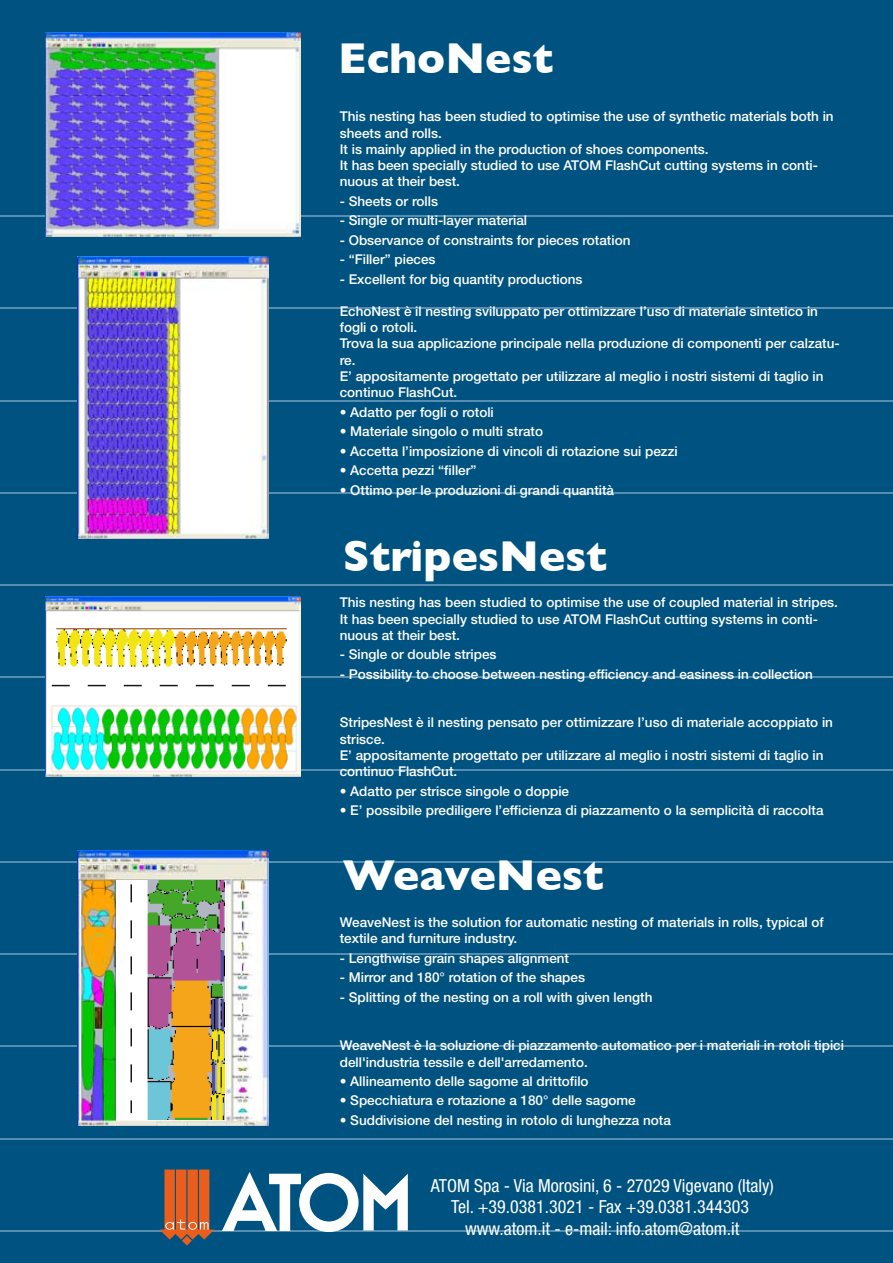
<style>
.page{position:relative;width:893px;height:1263px;background:#005380}
.page>*{position:absolute;margin:0;border:0;box-sizing:border-box;transform-origin:0 0}
.t1{font:700 43.95px "Gill Sans";color:#fff}
.t2{font:condensed 18px/21.6px "Helvetica Neue";color:#fff;text-align:center}
.t3{font:500 13.5px/16.2px "Helvetica Neue";color:#fff}
</style>
<div class="page">
<hr style="left:0;top:1230px;width:893px;height:1px;background:#558eb1">
<hr style="left:0;top:1138px;width:893px;height:1px;background:#558eb1">
<hr style="left:0;top:1046px;width:893px;height:1px;background:#558eb1">
<hr style="left:0;top:953px;width:893px;height:2px;background:#558eb1">
<hr style="left:0;top:861px;width:893px;height:1px;background:#558eb1">
<hr style="left:0;top:769px;width:893px;height:1px;background:#558eb1">
<hr style="left:0;top:677px;width:893px;height:1px;background:#558eb1">
<hr style="left:0;top:584px;width:893px;height:2px;background:#558eb1">
<hr style="left:0;top:492px;width:893px;height:1px;background:#558eb1">
<hr style="left:0;top:400px;width:893px;height:1px;background:#558eb1">
<hr style="left:0;top:308px;width:893px;height:1px;background:#558eb1">
<hr style="left:0;top:215px;width:893px;height:2px;background:#558eb1">
<svg style="left:222px;top:1172px;width:186px;height:60px"></svg>
<svg style="left:160px;top:1169px;width:54px;height:76px"></svg>
<div style="left:166px;top:1223px;width:7px;height:6px;background:#e95d1d;border-radius:50%"></div>
<img style="left:45px;top:33px;width:256px;height:204px">
<img style="left:77px;top:256px;width:192px;height:282px">
<img style="left:45px;top:596px;width:256px;height:180px">
<img style="left:77px;top:850px;width:192px;height:276px">
<img style="left:54px;top:626px;width:234px;height:44px">
<img style="left:117px;top:880px;width:108px;height:239px">
<svg style="left:52px;top:685px;width:239px;height:1px"></svg>
<svg style="left:130px;top:884px;width:2px;height:229px"></svg>
<h1 class="t1" style="left:338px;top:32px;width:217px">EchoNest</h1>
<p class="t3" style="left:340px;top:108px;width:495px">This nesting has been studied to optimise the use of synthetic materials both in sheets and rolls.<br>It is mainly applied in the production of shoes components.<br>It has been specially studied to use ATOM FlashCut cutting systems in conti&shy;nuous at their best.</p>
<p class="t3" style="left:340px;top:193px;width:100px">- Sheets or rolls</p>
<p class="t3" style="left:340px;top:212px;width:189px">- Single or multi-layer material</p>
<p class="t3" style="left:340px;top:232px;width:292px">- Observance of constraints for pieces rotation</p>
<p class="t3" style="left:340px;top:251px;width:97px">- “Filler” pieces</p>
<p class="t3" style="left:340px;top:271px;width:244px">- Excellent for big quantity productions</p>
<p class="t3" style="left:340px;top:303px;width:501px">EchoNest è il nesting sviluppato per ottimizzare l’uso di materiale sintetico in fogli o rotoli.<br>Trova la sua applicazione principale nella produzione di componenti per calzatu&shy;re.<br>E’ appositamente progettato per utilizzare al meglio i nostri sistemi di taglio in continuo FlashCut.</p>
<p class="t3" style="left:340px;top:404px;width:156px">• Adatto per fogli o rotoli</p>
<p class="t3" style="left:340px;top:423px;width:205px">• Materiale singolo o multi strato</p>
<p class="t3" style="left:340px;top:443px;width:339px">• Accetta l’imposizione di vincoli di rotazione sui pezzi</p>
<p class="t3" style="left:340px;top:462px;width:138px">• Accetta pezzi “filler”</p>
<p class="t3" style="left:340px;top:481px;width:276px">• Ottimo per le produzioni di grandi quantità</p>
<h1 class="t1" style="left:343px;top:530px;width:266px">StripesNest</h1>
<p class="t3" style="left:340px;top:594px;width:500px">This nesting has been studied to optimise the use of coupled material in stripes.<br>It has been specially studied to use ATOM FlashCut cutting systems in conti&shy;nuous at their best.</p>
<p class="t3" style="left:340px;top:646px;width:158px">- Single or double stripes</p>
<p class="t3" style="left:340px;top:666px;width:475px">- Possibility to choose between nesting efficiency and easiness in collection</p>
<p class="t3" style="left:340px;top:714px;width:495px">StripesNest è il nesting pensato per ottimizzare l’uso di materiale accoppiato in strisce.<br>E’ appositamente progettato per utilizzare al meglio i nostri sistemi di taglio in continuo FlashCut.</p>
<p class="t3" style="left:340px;top:782px;width:231px">• Adatto per strisce singole o doppie</p>
<p class="t3" style="left:340px;top:802px;width:485px">• E’ possibile prediligere l’efficienza di piazzamento o la semplicità di raccolta</p>
<h1 class="t1" style="left:343px;top:850px;width:263px">WeaveNest</h1>
<p class="t3" style="left:340px;top:914px;width:485px">WeaveNest is the solution for automatic nesting of materials in rolls, typical of textile and furniture industry.</p>
<p class="t3" style="left:340px;top:950px;width:231px">- Lengthwise grain shapes alignment</p>
<p class="t3" style="left:340px;top:969px;width:247px">- Mirror and 180° rotation of the shapes</p>
<p class="t3" style="left:340px;top:989px;width:314px">- Splitting of the nesting on a roll with given length</p>
<p class="t3" style="left:340px;top:1037px;width:506px">WeaveNest è la soluzione di piazzamento automatico per i materiali in rotoli tipici dell'industria tessile e dell'arredamento.</p>
<p class="t3" style="left:340px;top:1073px;width:250px">• Allineamento delle sagome al drittofilo</p>
<p class="t3" style="left:340px;top:1092px;width:297px">• Specchiatura e rotazione a 180° delle sagome</p>
<p class="t3" style="left:340px;top:1112px;width:333px">• Suddivisione del nesting in rotolo di lunghezza nota</p>
<h2 class="t2" style="left:431px;top:1174px;width:344px">ATOM Spa - Via Morosini, 6 - 27029 Vigevano (Italy)<br>Tel. +39.0381.3021 - Fax +39.0381.344303 www.atom.it - e-mail: info.atom@atom.it</h2>
</div>
